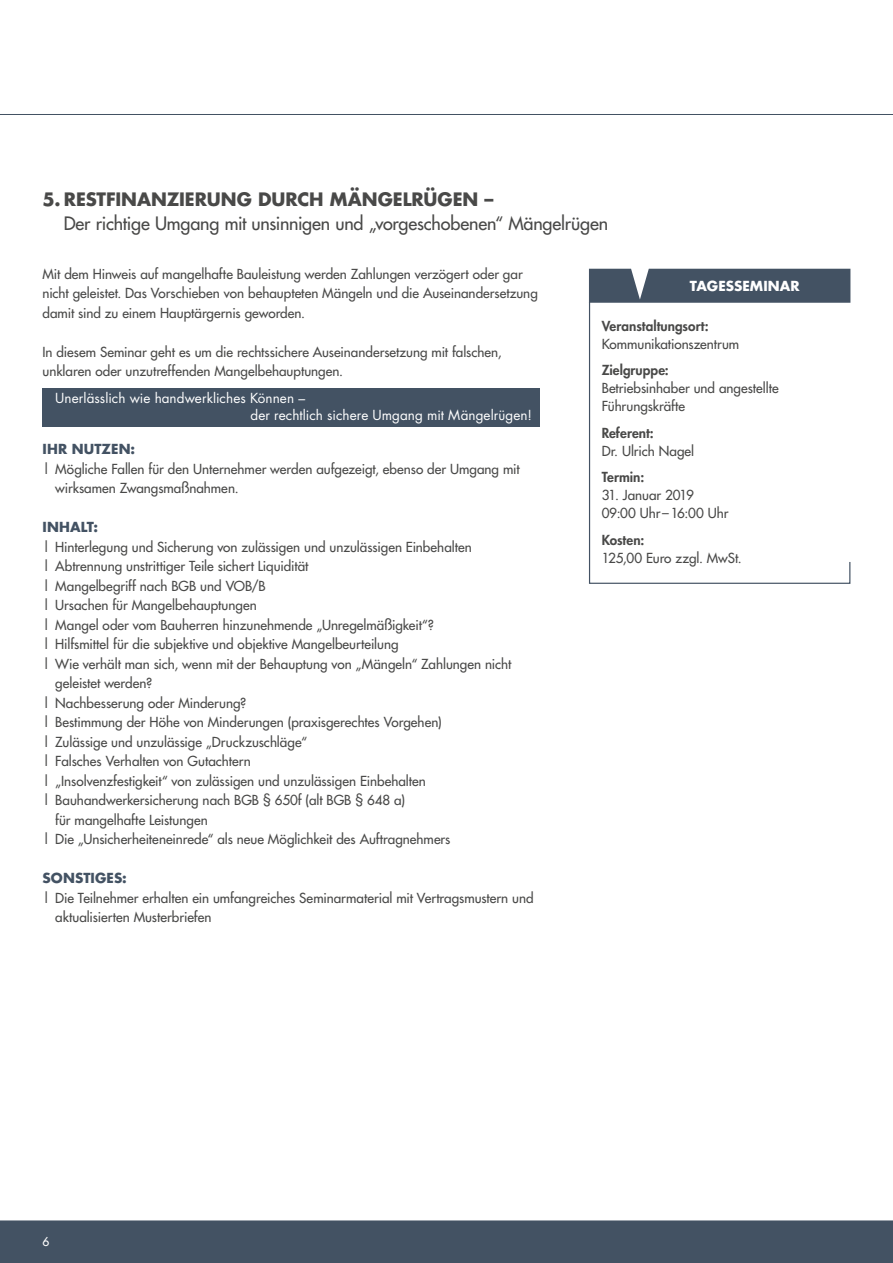
<style>
.page{position:relative;width:893px;height:1263px;background:#fff}
.page>*{position:absolute;margin:0;border:0;box-sizing:border-box;transform-origin:0 0}
.t1{font:18px "Futura";letter-spacing:-.01em;color:#494948}
.t2{font:700 18px "Futura";color:#494948}
.t3{font:13.5px/19.5px "Futura";color:#494948}
.t4{font:13.5px/16.5px "Futura";letter-spacing:.005em;color:#fff}
.t5{font:800 13.5px "Futura";letter-spacing:.005em;color:#494948}
.t6{font:700 13.5px "Futura";letter-spacing:.005em;color:#435263}
.t7{font:700 13.5px "Futura";letter-spacing:.005em;color:#fff}
.t8{font:12px "Futura";color:#fff}
</style>
<div class="page">
<svg style="left:0;top:114px;width:893px;height:1px"></svg>
<div style="left:0;top:1220px;width:893px;height:43px;background:#435263"></div>
<div style="left:589px;top:269px;width:261px;height:32px;background:#435263"></div>
<svg style="left:588px;top:301px;width:263px;height:283px"></svg>
<div style="left:43px;top:388px;width:497px;height:38px;background:#435263"></div>
<h1 class="t2" style="left:43px;top:187px;width:453px">5. RESTFINANZIERUNG DURCH MÄNGELRÜGEN –</h1>
<h1 class="t1" style="left:64px;top:211px;width:546px">Der richtige Umgang mit unsinnigen und „vorgeschobenen“ Mängelrügen</h1>
<p class="t3" style="left:43px;top:264px;width:497px">Mit dem Hinweis auf mangelhafte Bauleistung werden Zahlungen verzögert oder gar nicht geleistet. Das Vorschieben von behaupteten Mängeln und die Auseinandersetzung damit sind zu einem Hauptärgernis geworden.</p>
<p class="t3" style="left:43px;top:342px;width:461px">In diesem Seminar geht es um die rechtssichere Auseinandersetzung mit falschen, unklaren oder unzutreffenden Mangelbehauptungen.</p>
<p class="t4" style="left:251px;top:390px;width:283px;text-indent:-195px">Unerlässlich wie handwerkliches Können –<br>der rechtlich sichere Umgang mit Mängelrügen!</p>
<p class="t6" style="left:43px;top:440px;width:94px">IHR NUTZEN:</p>
<p class="t3" style="left:55px;top:459px;width:466px;text-indent:-13px">| Mögliche Fallen für den Unternehmer werden aufgezeigt, ebenso der Umgang mit wirksamen Zwangsmaßnahmen.</p>
<p class="t6" style="left:43px;top:518px;width:57px">INHALT:</p>
<p class="t3" style="left:43px;top:537px;width:431px">| Hinterlegung und Sicherung von zulässigen und unzulässigen Einbehalten</p>
<p class="t3" style="left:43px;top:556px;width:267px">| Abtrennung unstrittiger Teile sichert Liquidität</p>
<p class="t3" style="left:43px;top:576px;width:225px">| Mangelbegriff nach BGB und VOB/B</p>
<p class="t3" style="left:43px;top:595px;width:216px">| Ursachen für Mangelbehauptungen</p>
<p class="t3" style="left:43px;top:615px;width:393px">| Mangel oder vom Bauherren hinzunehmende „Unregelmäßigkeit“?</p>
<p class="t3" style="left:43px;top:634px;width:358px">| Hilfsmittel für die subjektive und objektive Mangelbeurteilung</p>
<p class="t3" style="left:43px;top:654px;width:470px">| Wie verhält man sich, wenn mit der Behauptung von „Mängeln“ Zahlungen nicht</p>
<p class="t3" style="left:55px;top:673px;width:99px">geleistet werden?</p>
<p class="t3" style="left:43px;top:693px;width:205px">| Nachbesserung oder Minderung?</p>
<p class="t3" style="left:43px;top:712px;width:401px">| Bestimmung der Höhe von Minderungen (praxisgerechtes Vorgehen)</p>
<p class="t3" style="left:43px;top:732px;width:266px">| Zulässige und unzulässige „Druckzuschläge“</p>
<p class="t3" style="left:43px;top:751px;width:210px">| Falsches Verhalten von Gutachtern</p>
<p class="t3" style="left:43px;top:771px;width:385px">| „Insolvenzfestigkeit“ von zulässigen und unzulässigen Einbehalten</p>
<p class="t3" style="left:43px;top:790px;width:364px">| Bauhandwerkersicherung nach BGB § 650f (alt BGB § 648 a)</p>
<p class="t3" style="left:55px;top:810px;width:154px">für mangelhafte Leistungen</p>
<p class="t3" style="left:43px;top:829px;width:409px">| Die „Unsicherheiteneinrede“ als neue Möglichkeit des Auftragnehmers</p>
<p class="t6" style="left:43px;top:868px;width:86px">SONSTIGES:</p>
<p class="t3" style="left:55px;top:888px;width:480px;text-indent:-13px">| Die Teilnehmer erhalten ein umfangreiches Seminarmaterial mit Vertragsmustern und aktualisierten Musterbriefen</p>
<p class="t7" style="left:690px;top:277px;width:111px">TAGESSEMINAR</p>
<p class="t5" style="left:602px;top:316px;width:108px">Veranstaltungsort:</p>
<p class="t3" style="left:602px;top:334px;width:139px">Kommunikationszentrum</p>
<p class="t5" style="left:602px;top:361px;width:69px">Zielgruppe:</p>
<p class="t3" style="left:602px;top:379px;width:178px;line-height:18px">Betriebsinhaber und angestellte<br>Führungskräfte</p>
<p class="t5" style="left:602px;top:423px;width:54px">Referent:</p>
<p class="t3" style="left:602px;top:441px;width:94px">Dr. Ulrich Nagel</p>
<p class="t5" style="left:602px;top:468px;width:44px">Termin:</p>
<p class="t3" style="left:602px;top:486px;width:128px;line-height:18px">31. Januar 2019<br>09:00 Uhr –16:00 Uhr</p>
<p class="t5" style="left:602px;top:530px;width:44px">Kosten:</p>
<p class="t3" style="left:602px;top:548px;width:142px">125,00 Euro zzgl. MwSt.</p>
<p class="t8" style="left:43px;top:1234px;width:8px">6</p>
</div>
